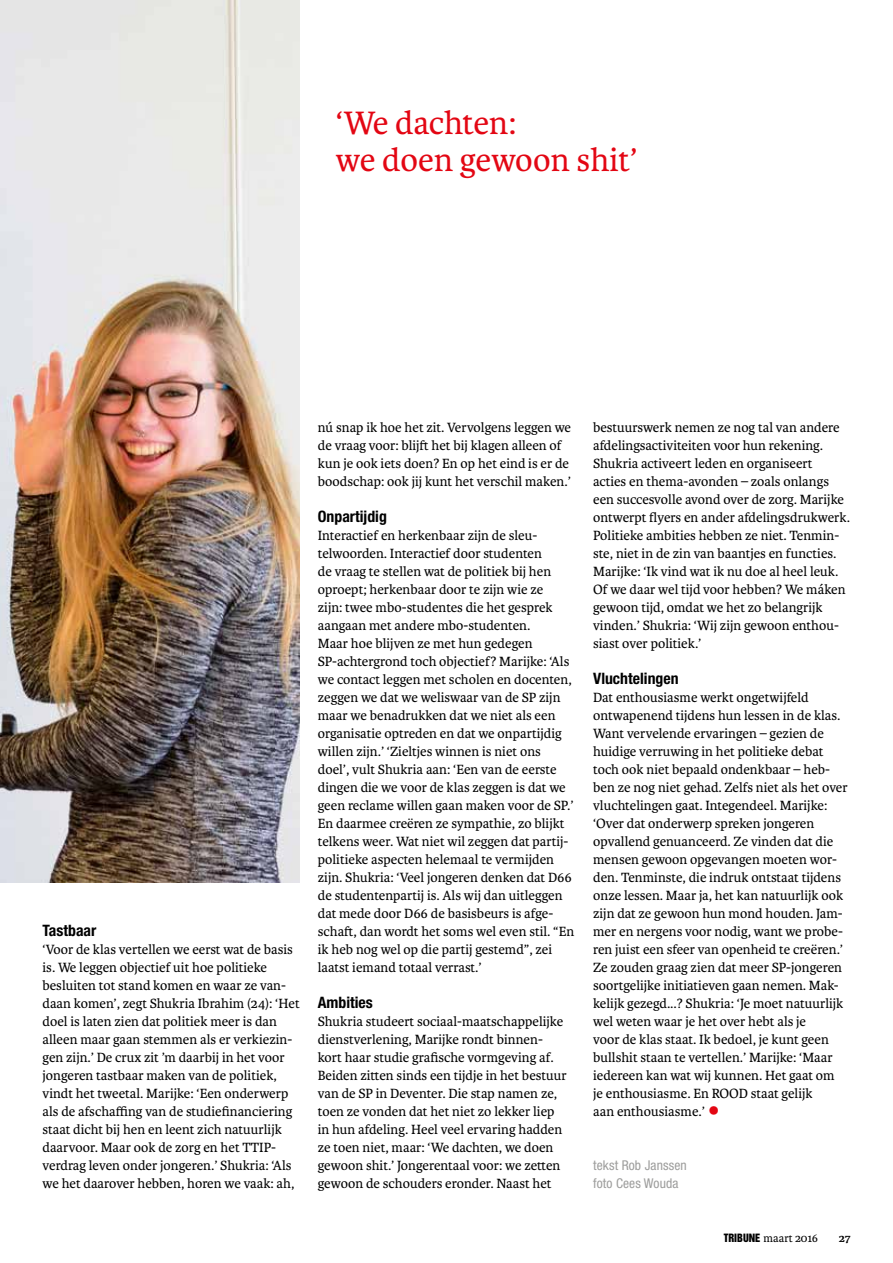
<style>
.page{position:relative;width:893px;height:1263px;background:#fff}
.page>*{position:absolute;margin:0;border:0;box-sizing:border-box;transform-origin:0 0}
.t1{font:34.5px/37.5px "Karmina";color:#e30613}
.t2{font:700 condensed 15.75px "Helvetica Neue LT Std";color:#000}
.t3{font:14.25px/18px "Karmina";color:#000}
.t4{font:condensed 13.5px/18px "Helvetica Neue LT Std";letter-spacing:.01em;color:#9d9d9c}
.t5{font:12px "Karmina";color:#000}
.t6{font:700 12px "Karmina";color:#000}
.s1{font-family:"Helvetica Neue LT Std";font-stretch:condensed;font-size:24px;color:#e30613}
.s2{font-family:"Helvetica Inserat LT Std";font-size:10.5px}
</style>
<div class="page">
<img style="left:0;top:0;width:300px;height:882px">
<h1 class="t1" style="left:336px;top:104px;width:303px">‘We dachten:<br>we doen gewoon shit’</h1>
<p class="t2" style="left:43px;top:921px;width:55px">Tastbaar</p>
<p class="t3" style="left:43px;top:941px;width:259px">‘Voor de klas vertellen we eerst wat de basis is. We leggen objectief uit hoe politieke besluiten tot stand komen en waar ze van&shy;daan komen’, zegt Shukria Ibrahim (24): ‘Het doel is laten zien dat politiek meer is dan alleen maar gaan stemmen als er verkiezin&shy;gen zijn.’ De crux zit ’m daarbij in het voor jongeren tastbaar maken van de politiek, vindt het tweetal. Marijke: ‘Een onderwerp als de afschaffing van de studiefinanciering staat dicht bij hen en leent zich natuurlijk daarvoor. Maar ook de zorg en het TTIP&shy;verdrag leven onder jongeren.’ Shukria: ‘Als we het daarover hebben, horen we vaak: ah,</p>
<p class="t3" style="left:318px;top:419px;width:255px">nú snap ik hoe het zit. Vervolgens leggen we de vraag voor: blijft het bij klagen alleen of kun je ook iets doen? En op het eind is er de boodschap: ook jij kunt het verschil maken.’</p>
<p class="t2" style="left:318px;top:507px;width:71px">Onpartijdig</p>
<p class="t3" style="left:318px;top:527px;width:258px">Interactief en herkenbaar zijn de sleu&shy;telwoorden. Interactief door studenten<br>de vraag te stellen wat de politiek bij hen oproept; herkenbaar door te zijn wie ze<br>zijn: twee mbo-studentes die het gesprek aangaan met andere mbo-studenten.<br>Maar hoe blijven ze met hun gedegen SP-achtergrond toch objectief? Marijke: ‘Als we contact leggen met scholen en docenten, zeggen we dat we weliswaar van de SP zijn maar we benadrukken dat we niet als een organisatie optreden en dat we onpartijdig willen zijn.’ ‘Zieltjes winnen is niet ons doel’, vult Shukria aan: ‘Een van de eerste dingen die we voor de klas zeggen is dat we geen reclame willen gaan maken voor de SP.’ En daarmee creëren ze sympathie, zo blijkt telkens weer. Wat niet wil zeggen dat partij&shy;politieke aspecten helemaal te vermijden zijn. Shukria: ‘Veel jongeren denken dat D66 de studentenpartij is. Als wij dan uitleggen dat mede door D66 de basisbeurs is afge&shy;schaft, dan wordt het soms wel even stil. “En ik heb nog wel op die partij gestemd”, zei laatst iemand totaal verrast.’</p>
<p class="t2" style="left:318px;top:993px;width:57px">Ambities</p>
<p class="t3" style="left:318px;top:1013px;width:250px">Shukria studeert sociaal-maatschappelijke dienstverlening, Marijke rondt binnen&shy;kort haar studie grafische vormgeving af.<br>Beiden zitten sinds een tijdje in het bestuur van de SP in Deventer. Die stap namen ze, toen ze vonden dat het niet zo lekker liep in hun afdeling. Heel veel ervaring hadden ze toen niet, maar: ‘We dachten, we doen gewoon shit.’ Jongerentaal voor: we zetten gewoon de schouders eronder. Naast het</p>
<p class="t3" style="left:593px;top:419px;width:258px">bestuurswerk nemen ze nog tal van andere afdelingsactiviteiten voor hun rekening.<br>Shukria activeert leden en organiseert<br>acties en thema-avonden – zoals onlangs een succesvolle avond over de zorg. Marijke ontwerpt flyers en ander afdelingsdrukwerk.<br>Politieke ambities hebben ze niet. Tenmin&shy;ste, niet in de zin van baantjes en functies.<br>Marijke: ‘Ik vind wat ik nu doe al heel leuk.<br>Of we daar wel tijd voor hebben? We máken gewoon tijd, omdat we het zo belangrijk vinden.’ Shukria: ‘Wij zijn gewoon enthou&shy;siast over politiek.’</p>
<p class="t2" style="left:593px;top:669px;width:87px">Vluchtelingen</p>
<p class="t3" style="left:593px;top:689px;width:256px">Dat enthousiasme werkt ongetwijfeld ontwapenend tijdens hun lessen in de klas.<br>Want vervelende ervaringen – gezien de huidige verruwing in het politieke debat toch ook niet bepaald ondenkbaar – heb&shy;ben ze nog niet gehad. Zelfs niet als het over vluchtelingen gaat. Integendeel. Marijke: ‘Over dat onderwerp spreken jongeren opvallend genuanceerd. Ze vinden dat die mensen gewoon opgevangen moeten wor&shy;den. Tenminste, die indruk ontstaat tijdens onze lessen. Maar ja, het kan natuurlijk ook zijn dat ze gewoon hun mond houden. Jam&shy;mer en nergens voor nodig, want we probe&shy;ren juist een sfeer van openheid te creëren.’ Ze zouden graag zien dat meer SP-jongeren soortgelijke initiatieven gaan nemen. Mak&shy;kelijk gezegd...? Shukria: ‘Je moet natuurlijk wel weten waar je het over hebt als je<br>voor de klas staat. Ik bedoel, je kunt geen bullshit staan te vertellen.’ Marijke: ‘Maar iedereen kan wat wij kunnen. Het gaat om je enthousiasme. En ROOD staat gelijk<br>aan enthousiasme.’ <span class="s1">•</span></p>
<p class="t4" style="left:593px;top:1156px;width:95px">tekst Rob Janssen foto Cees Wouda</p>
<p class="t5" style="left:724px;top:1231px;width:96px"><span class="s2">TRIBUNE</span> maart 2016</p>
<p class="t6" style="left:839px;top:1231px;width:13px">27</p>
</div>
